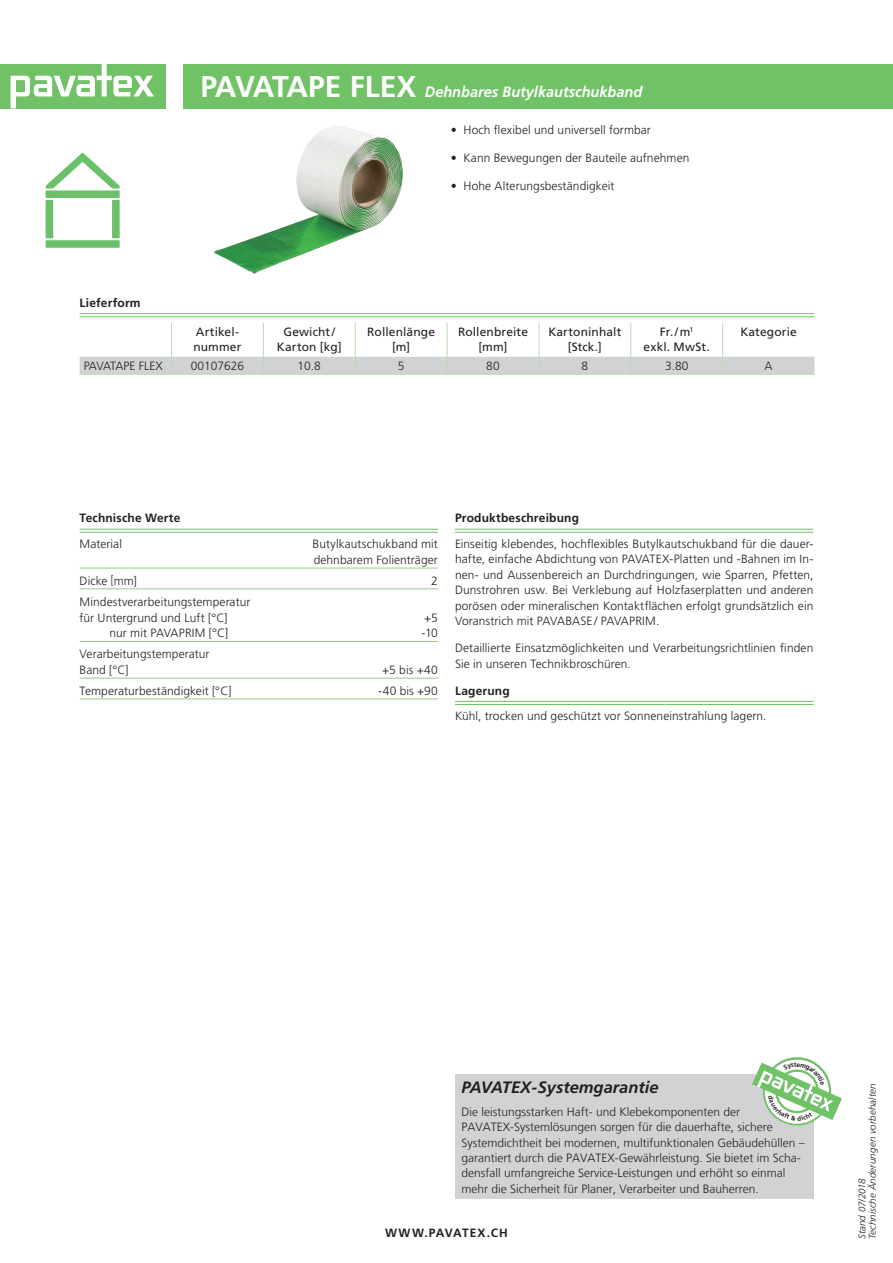
<style>
.page{position:relative;width:893px;height:1263px;background:#fff}
.page>*{position:absolute;margin:0;border:0;box-sizing:border-box;transform-origin:0 0}
.t1{font:italic 700 16.5px "Frutiger LT Std";color:#231f20}
.t2{font:italic 700 15px "Frutiger LT Std";color:#fff}
.t3{font:300 12px/15.5px "Frutiger LT Std";letter-spacing:.005em;color:#231f20}
.t4{font:300 12px/15.5px "Frutiger LT";color:#231f20}
.t5{font:12px/15.5px "Frutiger LT Std";letter-spacing:.01em;color:#231f20;text-align:center}
.t6{font:700 12px "Frutiger LT Std";letter-spacing:.015em;color:#231f20}
.t7{font:700 12px "Frutiger LT Std";letter-spacing:.08em;color:#231f20}
.t8{font:300 12px "Frutiger LT Std";letter-spacing:-.025em;color:#231f20}
.t9{font:italic 300 9.75px/10.5px "Frutiger LT Std";letter-spacing:.01em;color:#231f20}
.s1{font-style:normal;font-size:30px}
.s2{font-stretch:condensed}
</style>
<div class="page">
<div style="left:0;top:64px;width:166px;height:44px;background:#71c167"></div>
<svg style="left:11px;top:64px;width:143px;height:44px"></svg>
<div style="left:183px;top:64px;width:710px;height:44px;background:#71c167"></div>
<img style="left:214px;top:126px;width:189px;height:148px">
<hr style="left:80px;top:529px;width:358px;height:1px;background:#71c167">
<hr style="left:80px;top:532px;width:358px;height:1px;background:#71c167">
<hr style="left:80px;top:568px;width:358px;height:1px;background:#95cd8a">
<hr style="left:80px;top:588px;width:358px;height:1px;background:#95cd8a">
<hr style="left:80px;top:641px;width:358px;height:1px;background:#95cd8a">
<hr style="left:80px;top:678px;width:358px;height:1px;background:#95cd8a">
<hr style="left:80px;top:698px;width:358px;height:1px;background:#95cd8a">
<hr style="left:455px;top:529px;width:358px;height:1px;background:#71c167">
<hr style="left:455px;top:532px;width:358px;height:1px;background:#71c167">
<hr style="left:455px;top:701px;width:358px;height:1px;background:#71c167">
<hr style="left:455px;top:704px;width:358px;height:1px;background:#71c167">
<div style="left:455px;top:1074px;width:358px;height:125px;background:#d1d2d4"></div>
<hr style="left:80px;top:313px;width:734px;height:1px;background:#71c167">
<hr style="left:80px;top:316px;width:734px;height:1px;background:#71c167">
<hr style="left:171px;top:323px;width:1px;height:34px;background:#b8dcae">
<hr style="left:263px;top:323px;width:1px;height:34px;background:#b8dcae">
<hr style="left:355px;top:323px;width:1px;height:34px;background:#b8dcae">
<hr style="left:447px;top:323px;width:1px;height:34px;background:#b8dcae">
<hr style="left:539px;top:323px;width:1px;height:34px;background:#b8dcae">
<hr style="left:630px;top:323px;width:1px;height:34px;background:#b8dcae">
<hr style="left:722px;top:323px;width:1px;height:34px;background:#b8dcae">
<svg style="left:80px;top:357px;width:734px;height:17px;background:#d0d2d3"></svg>
<hr style="left:80px;top:374px;width:91px;height:1px;background:#b8dcae">
<hr style="left:171px;top:374px;width:92px;height:1px;background:#b8dcae">
<hr style="left:263px;top:374px;width:92px;height:1px;background:#b8dcae">
<hr style="left:355px;top:374px;width:92px;height:1px;background:#b8dcae">
<hr style="left:447px;top:374px;width:92px;height:1px;background:#b8dcae">
<hr style="left:539px;top:374px;width:92px;height:1px;background:#b8dcae">
<hr style="left:631px;top:374px;width:92px;height:1px;background:#b8dcae">
<hr style="left:723px;top:374px;width:91px;height:1px;background:#b8dcae">
<div style="left:46px;top:240px;width:74px;height:8px;background:#6bc069"></div>
<div style="left:46px;top:190px;width:74px;height:8px;background:#6bc069"></div>
<div style="left:46px;top:200px;width:7px;height:38px;background:#6bc069"></div>
<div style="left:112px;top:200px;width:8px;height:38px;background:#6bc069"></div>
<svg style="left:46px;top:153px;width:74px;height:36px"></svg>
<svg style="left:752px;top:1057px;width:90px;height:72px"></svg>
<p class="t2" style="left:200px;top:83px;width:443px"><span class="s1">PAVATAPE FLEX</span> Dehnbares Butylkautschukband</p>
<p class="t6" style="left:80px;top:296px;width:62px">Lieferform</p>
<p class="t3" style="left:451px;top:123px;width:202px"><span class="s2">•</span> Hoch flexibel und universell formbar</p>
<p class="t3" style="left:451px;top:150px;width:240px"><span class="s2">•</span> Kann Bewegungen der Bauteile aufnehmen</p>
<p class="t3" style="left:451px;top:178px;width:165px"><span class="s2">•</span> Hohe Alterungsbeständigkeit</p>
<p class="t5" style="left:193px;top:324px;width:50px;text-align:left">Artikel&shy;nummer</p>
<p class="t5" style="left:277px;top:324px;width:66px">Gewicht/<br>Karton [kg]</p>
<p class="t5" style="left:367px;top:324px;width:69px">Rollenlänge [m]</p>
<p class="t5" style="left:458px;top:324px;width:72px">Rollenbreite [mm]</p>
<p class="t5" style="left:548px;top:324px;width:74px">Kartoninhalt [Stck.]</p>
<p class="t5" style="left:644px;top:324px;width:68px">Fr./m<sup>1<br></sup>exkl. MwSt.</p>
<p class="t5" style="left:740px;top:324px;width:58px">Kategorie</p>
<p class="t8" style="left:84px;top:359px;width:80px">PAVATAPE FLEX</p>
<p class="t3" style="left:191px;top:358px;width:55px">00107626</p>
<p class="t3" style="left:298px;top:358px;width:25px">10.8</p>
<p class="t3" style="left:398px;top:358px;width:8px">5</p>
<p class="t3" style="left:486px;top:358px;width:15px">80</p>
<p class="t3" style="left:581px;top:358px;width:8px">8</p>
<p class="t3" style="left:665px;top:358px;width:25px">3.80</p>
<p class="t3" style="left:765px;top:358px;width:10px">A</p>
<p class="t6" style="left:80px;top:511px;width:102px">Technische Werte</p>
<p class="t3" style="left:80px;top:536px;width:44px">Material</p>
<p class="t3" style="left:313px;top:536px;width:127px;line-height:15.9px">Butylkautschukband mit dehnbarem Folienträger</p>
<p class="t3" style="left:80px;top:573px;width:59px">Dicke [mm]</p>
<p class="t3" style="left:431px;top:573px;width:8px">2</p>
<p class="t3" style="left:80px;top:594px;width:172px;line-height:15.9px">Mindestverarbeitungstemperatur für Untergrund und Luft [°C]</p>
<p class="t3" style="left:424px;top:610px;width:15px">+5</p>
<p class="t3" style="left:110px;top:626px;width:120px">nur mit PAVAPRIM [°C]</p>
<p class="t3" style="left:422px;top:626px;width:18px">-10</p>
<p class="t3" style="left:80px;top:646px;width:131px;line-height:15.9px">Verarbeitungstemperatur<br>Band [°C]</p>
<p class="t3" style="left:382px;top:662px;width:57px">+5 bis +40</p>
<p class="t3" style="left:80px;top:683px;width:153px">Temperaturbeständigkeit [°C]</p>
<p class="t3" style="left:378px;top:683px;width:61px">-40 bis +90</p>
<p class="t6" style="left:455px;top:511px;width:125px">Produktbeschreibung</p>
<p class="t3" style="left:455px;top:536px;width:360px;text-align:justify">Einseitig klebendes, hochflexibles Butylkautschukband für die dauer&shy;hafte, einfache Abdichtung von PAVATEX-Platten und -Bahnen im In&shy;nen- und Aussenbereich an Durchdringungen, wie Sparren, Pfetten, Dunstrohren usw. Bei Verklebung auf Holzfaserplatten und anderen porösen oder mineralischen Kontaktflächen erfolgt grundsätzlich ein Voranstrich mit PAVABASE/ PAVAPRIM.</p>
<p class="t3" style="left:455px;top:640px;width:360px">Detaillierte Einsatzmöglichkeiten und Verarbeitungsrichtlinien finden<br>Sie in unseren Technikbroschüren.</p>
<p class="t6" style="left:455px;top:683px;width:56px">Lagerung</p>
<p class="t3" style="left:455px;top:708px;width:313px">Kühl, trocken und geschützt vor Sonneneinstrahlung lagern.</p>
<h1 class="t1" style="left:461px;top:1078px;width:199px">PAVATEX-Systemgarantie</h1>
<p class="t4" style="left:461px;top:1104px;width:345px">Die leistungsstarken Haft- und Klebekomponenten der PAVATEX-Systemlösungen sorgen für die dauerhafte, sichere Systemdichtheit bei modernen, multifunktionalen Gebäudehüllen – garantiert durch die PAVATEX-Gewährleistung. Sie bietet im Scha&shy;densfall umfangreiche Service-Leistungen und erhöht so einmal mehr die Sicherheit für Planer, Verarbeiter und Bauherren.</p>
<p class="t7" style="left:385px;top:1226px;width:124px">WWW.PAVATEX.CH</p>
<p class="t9" style="left:857px;top:1239px;width:157px;rotate:-90deg">Stand 07/2018<br>Technische Änderungen vorbehalten</p>
</div>
